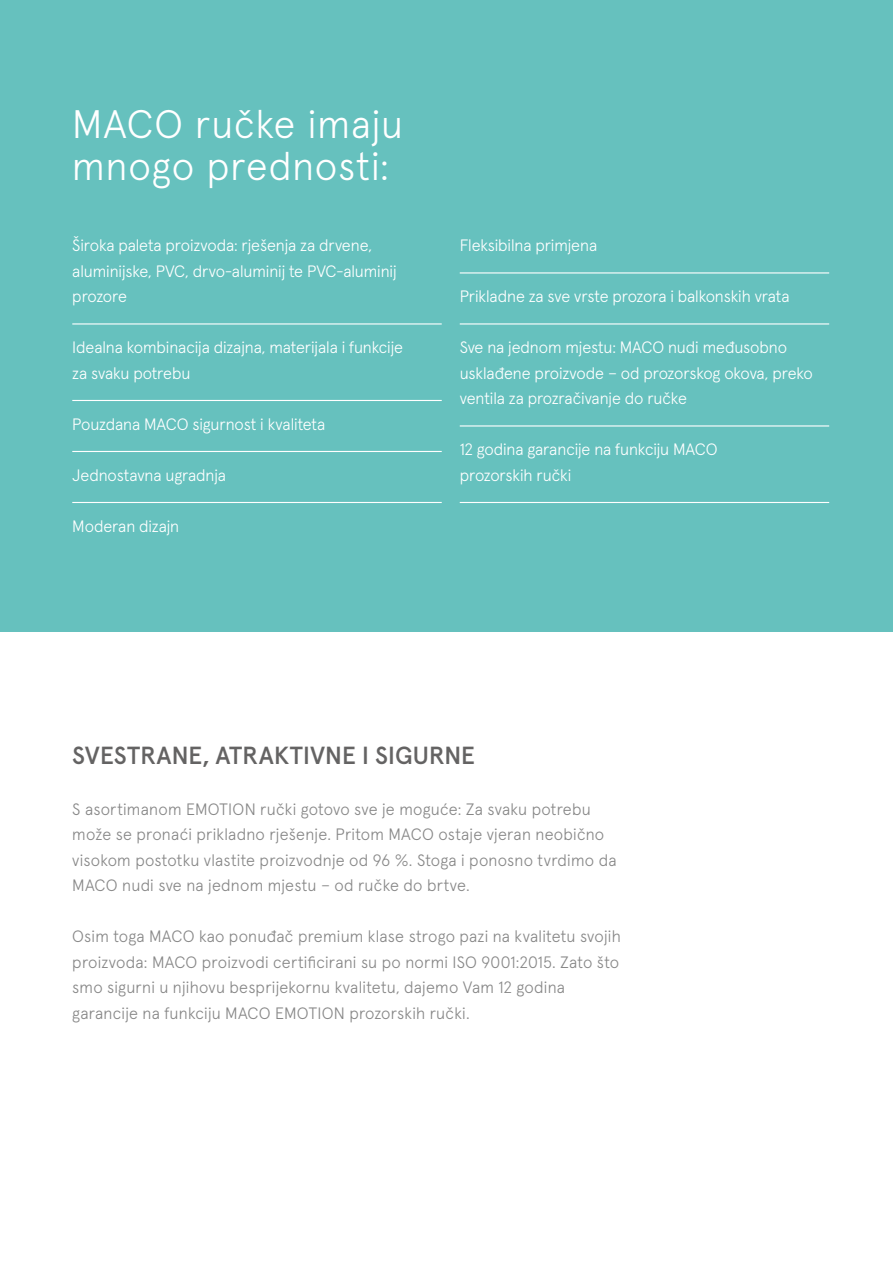
<style>
.page{position:relative;width:893px;height:1263px;background:#fff}
.page>*{position:absolute;margin:0;border:0;box-sizing:border-box;transform-origin:0 0}
.t1{font:300 39.75px/42.8px "Apercu Pro";letter-spacing:.025em;color:#fff}
.t2{font:500 24.75px "Apercu Pro";color:#646363}
.t3{font:300 16.5px/25.5px "Apercu Pro";letter-spacing:.01em;color:#878787}
.t4{font:300 16.5px/25.5px "Apercu Pro";letter-spacing:-.01em;color:#fff}
</style>
<div class="page">
<div style="left:0;top:0;width:893px;height:631px;background:#66c1be"></div>
<hr style="left:72px;top:323px;width:370px;height:1px;background:#fff">
<hr style="left:72px;top:400px;width:370px;height:1px;background:#fff">
<hr style="left:72px;top:451px;width:370px;height:1px;background:#fff">
<hr style="left:72px;top:502px;width:370px;height:1px;background:#fff">
<hr style="left:460px;top:272px;width:369px;height:1px;background:#fff">
<hr style="left:460px;top:323px;width:369px;height:1px;background:#fff">
<hr style="left:460px;top:425px;width:369px;height:1px;background:#fff">
<hr style="left:460px;top:502px;width:369px;height:1px;background:#fff">
<h1 class="t1" style="left:72px;top:99px;width:332px">MACO ručke imaju mnogo prednosti:</h1>
<p class="t4" style="left:72px;top:231px;width:326px">Široka paleta proizvoda: rješenja za drvene, aluminijske, PVC, drvo-aluminij te PVC-aluminij prozore</p>
<p class="t4" style="left:72px;top:333px;width:332px">Idealna kombinacija dizajna, materijala i funkcije za svaku potrebu</p>
<p class="t4" style="left:72px;top:410px;width:254px">Pouzdana MACO sigurnost i kvaliteta</p>
<p class="t4" style="left:72px;top:461px;width:155px">Jednostavna ugradnja</p>
<p class="t4" style="left:72px;top:512px;width:109px">Moderan dizajn</p>
<p class="t4" style="left:460px;top:231px;width:139px">Fleksibilna primjena</p>
<p class="t4" style="left:460px;top:282px;width:331px">Prikladne za sve vrste prozora i balkonskih vrata</p>
<p class="t4" style="left:460px;top:333px;width:355px">Sve na jednom mjestu: MACO nudi međusobno usklađene proizvode – od prozorskog okova, preko ventila za prozračivanje do ručke</p>
<p class="t4" style="left:460px;top:435px;width:259px">12 godina garancije na funkciju MACO prozorskih ručki</p>
<h2 class="t2" style="left:72px;top:736px;width:404px">SVESTRANE, ATRAKTIVNE I SIGURNE</h2>
<p class="t3" style="left:72px;top:795px;width:546px">S asortimanom EMOTION ručki gotovo sve je moguće: Za svaku potrebu može se pronaći prikladno rješenje. Pritom MACO ostaje vjeran neobično visokom postotku vlastite proizvodnje od 96 %. Stoga i ponosno tvrdimo da MACO nudi sve na jednom mjestu – od ručke do brtve.</p>
<p class="t3" style="left:72px;top:922px;width:550px">Osim toga MACO kao ponuđač premium klase strogo pazi na kvalitetu svojih proizvoda: MACO proizvodi certificirani su po normi ISO 9001:2015. Zato što smo sigurni u njihovu besprijekornu kvalitetu, dajemo Vam 12 godina garancije na funkciju MACO EMOTION prozorskih ručki.</p>
</div>
